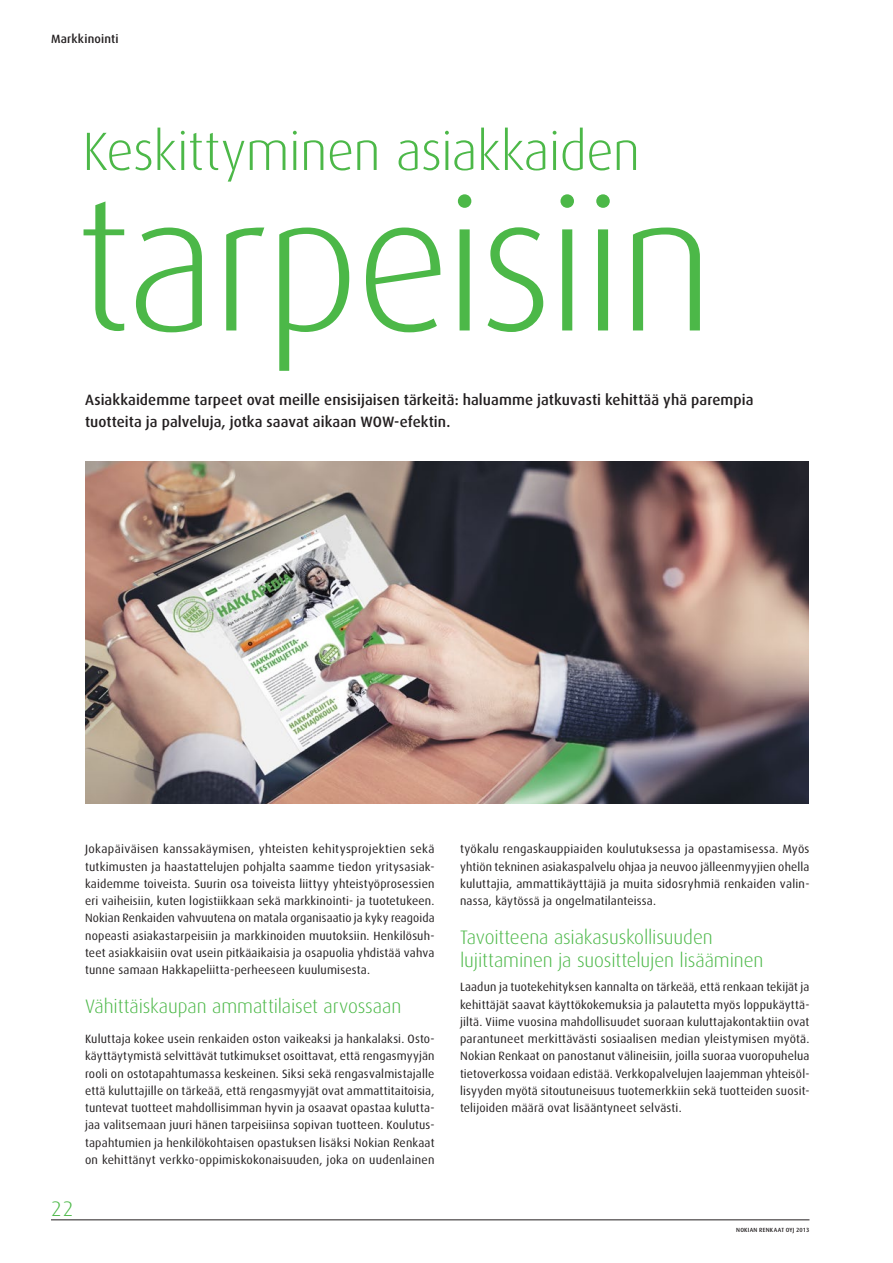
<style>
.page{position:relative;width:893px;height:1263px;background:#fff}
.page>*{position:absolute;margin:0;border:0;box-sizing:border-box;transform-origin:0 0}
.t1{font:300 187.5px "Dax";letter-spacing:-.03em;color:#4cb848}
.t2{font:300 54px "Dax";letter-spacing:-.015em;color:#4cb848}
.t3{font:300 21px "Dax";color:#4cb848}
.t4{font:300 19.5px/22.5px "Dax";letter-spacing:-.01em;color:#4cb848}
.t5{font:500 15px/22.5px "Dax";letter-spacing:.005em;color:#231f20}
.t6{font:12px/17.2px "Dax";letter-spacing:.015em;color:#231f20;text-align:justify}
.t7{font:500 12px "Dax";letter-spacing:.015em;color:#231f20}
.t8{font:500 6px "Dax";letter-spacing:.04em;color:#231f20}
</style>
<div class="page">
<img style="left:86px;top:461px;width:723px;height:343px">
<hr style="left:51px;top:1219px;width:758px;height:1px;background:#231f20">
<p class="t7" style="left:51px;top:32px;width:69px">Markkinointi</p>
<h2 class="t2" style="left:82px;top:122px;width:559px">Keskittyminen asiakkaiden</h2>
<h1 class="t1" style="left:75px;top:163px;width:640px">tarpeisiin</h1>
<p class="t5" style="left:85px;top:388px;width:670px">Asiakkaidemme tarpeet ovat meille ensisijaisen tärkeitä: haluamme jatkuvasti kehittää yhä parempia tuotteita ja palveluja, jotka saavat aikaan WOW-efektin.</p>
<p class="t6" style="left:85px;top:841px;width:351px">Jokapäiväisen kanssakäymisen, yhteisten kehitysprojektien sekä tutkimusten ja haastattelujen pohjalta saamme tiedon yritysasiak&shy;kaidemme toiveista. Suurin osa toiveista liittyy yhteistyöprosessien eri vaiheisiin, kuten logistiikkaan sekä markkinointi- ja tuotetukeen.<br>Nokian Renkaiden vahvuutena on matala organisaatio ja kyky reagoida nopeasti asiakastarpeisiin ja markkinoiden muutoksiin. Henkilösuh&shy;teet asiakkaisiin ovat usein pitkäaikaisia ja osapuolia yhdistää vahva tunne samaan Hakkapeliitta-perheeseen kuulumisesta.</p>
<h3 class="t4" style="left:85px;top:995px;width:318px">Vähittäiskaupan ammattilaiset arvossaan</h3>
<p class="t6" style="left:85px;top:1030px;width:351px">Kuluttaja kokee usein renkaiden oston vaikeaksi ja hankalaksi. Osto&shy;käyttäytymistä selvittävät tutkimukset osoittavat, että rengasmyyjän rooli on ostotapahtumassa keskeinen. Siksi sekä rengasvalmistajalle että kuluttajille on tärkeää, että rengasmyyjät ovat ammattitaitoisia, tuntevat tuotteet mahdollisimman hyvin ja osaavat opastaa kulutta&shy;jaa valitsemaan juuri hänen tarpeisiinsa sopivan tuotteen. Koulutus&shy;tapahtumien ja henkilökohtaisen opastuksen lisäksi Nokian Renkaat on kehittänyt verkko-oppimiskokonaisuuden, joka on uudenlainen</p>
<h3 class="t3" style="left:51px;top:1197px;width:24px">22</h3>
<p class="t6" style="left:460px;top:841px;width:351px">työkalu rengaskauppiaiden koulutuksessa ja opastamisessa. Myös yhtiön tekninen asiakaspalvelu ohjaa ja neuvoo jälleenmyyjien ohella kuluttajia, ammattikäyttäjiä ja muita sidosryhmiä renkaiden valin&shy;nassa, käytössä ja ongelmatilanteissa.</p>
<h3 class="t4" style="left:460px;top:926px;width:305px">Tavoitteena asiakasuskollisuuden lujittaminen ja suosittelujen lisääminen</h3>
<p class="t6" style="left:460px;top:979px;width:351px">Laadun ja tuotekehityksen kannalta on tärkeää, että renkaan tekijät ja kehittäjät saavat käyttökokemuksia ja palautetta myös loppukäyttä&shy;jiltä. Viime vuosina mahdollisuudet suoraan kuluttajakontaktiin ovat parantuneet merkittävästi sosiaalisen median yleistymisen myötä.<br>Nokian Renkaat on panostanut välineisiin, joilla suoraa vuoropuhelua tietoverkossa voidaan edistää. Verkkopalvelujen laajemman yhteisöl&shy;lisyyden myötä sitoutuneisuus tuotemerkkiin sekä tuotteiden suosit&shy;telijoiden määrä ovat lisääntyneet selvästi.</p>
<p class="t8" style="left:736px;top:1226px;width:75px">NOKIAN RENKAAT OYJ 2013</p>
</div>
